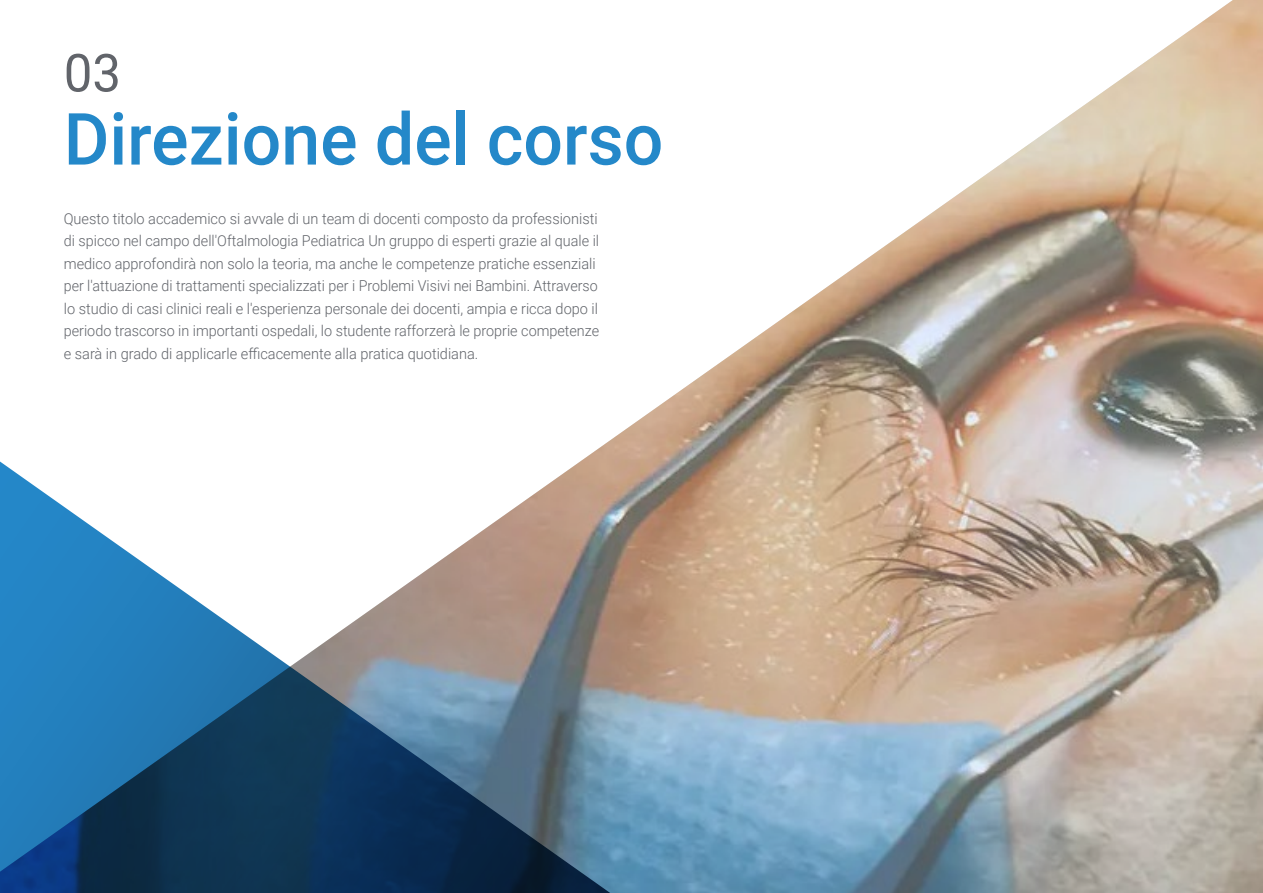
<style>
.page{position:relative;width:1263px;height:893px;background:#fff}
.page>*{position:absolute;margin:0;border:0;box-sizing:border-box;transform-origin:0 0}
.t1{font:500 72px "Roboto";color:#2488c9}
.t2{font:52.5px "Roboto";color:#61646a}
.t3{font:300 15px/22.5px "Roboto";color:#61646a}
</style>
<div class="page">
<img style="left:602px;top:0;width:661px;height:893px">
<svg style="left:0;top:446px;width:640px;height:447px"></svg>
<h2 class="t2" style="left:64px;top:36px;width:59px">03</h2>
<h1 class="t1" style="left:64px;top:89px;width:601px">Direzione del corso</h1>
<p class="t3" style="left:64px;top:207px;width:537px">Questo titolo accademico si avvale di un team di docenti composto da professionisti di spicco nel campo dell'Oftalmologia Pediatrica Un gruppo di esperti grazie al quale il medico approfondirà non solo la teoria, ma anche le competenze pratiche essenziali per l'attuazione di trattamenti specializzati per i Problemi Visivi nei Bambini. Attraverso lo studio di casi clinici reali e l'esperienza personale dei docenti, ampia e ricca dopo il periodo trascorso in importanti ospedali, lo studente rafforzerà le proprie competenze e sarà in grado di applicarle efficacemente alla pratica quotidiana.</p>
</div>
